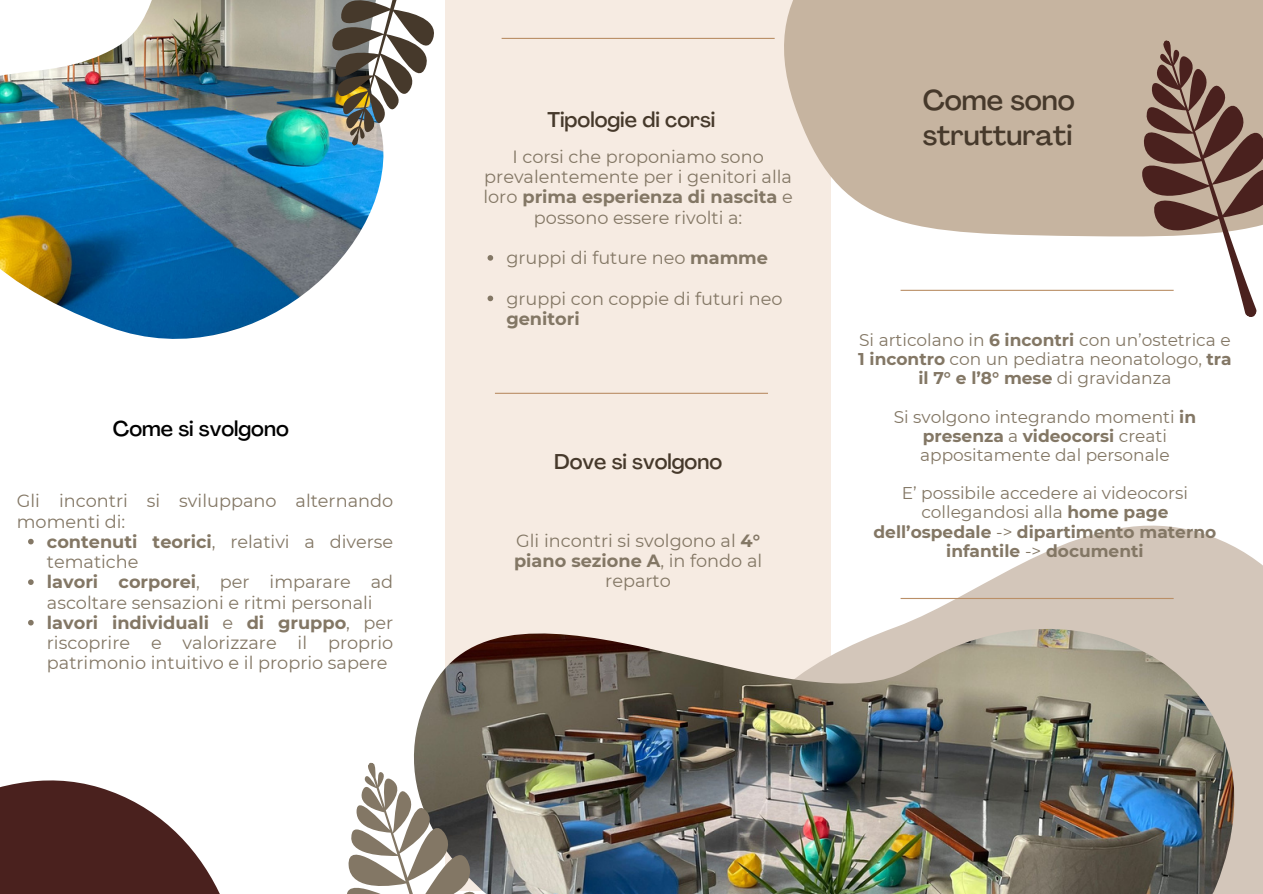
<style>
.page{position:relative;width:1263px;height:894px;background:#fff}
.page>*{position:absolute;margin:0;border:0;box-sizing:border-box;transform-origin:0 0}
.t1{font:500 28.2px/35px "Agrandir";color:#46392b}
.t2{font:500 21.15px "Agrandir";color:#46392b}
.t3{font:500 21.15px "Agrandir";color:#000}
.t4{font:17.7px/20.2px "Montserrat";color:#837765}
.t5{font:16.95px/19.2px "Montserrat";color:#837765;text-align:center}
.t6{font:700 16.95px/19.2px "Montserrat";color:#837765;text-align:center}
.s1{font-weight:700}
.s2{font-weight:400}
</style>
<div class="page">
<div style="left:445px;top:0;width:386px;height:891px;background:#f6ebe2"></div>
<svg style="left:894px;top:525px;width:369px;height:368px;fill:#d3c6ba"></svg>
<svg style="left:0;top:780px;width:220px;height:113px;fill:#4a211e"></svg>
<img style="left:414px;top:628px;width:820px;height:265px">
<svg style="left:707px;top:0;width:556px;height:291px;fill:#c6b4a0"></svg>
<hr style="left:901px;top:290px;width:273px;height:1px;background:#ba8f67">
<hr style="left:495px;top:392px;width:273px;height:2px;background:#ba8f67">
<hr style="left:502px;top:38px;width:273px;height:1px;background:#ba8f67">
<hr style="left:901px;top:597px;width:273px;height:2px;background:#ba8f67">
<img style="left:0;top:0;width:383px;height:339px">
<svg style="left:347px;top:761px;width:205px;height:132px"></svg>
<svg style="left:1072px;top:39px;width:191px;height:278px"></svg>
<svg style="left:1097px;top:43px;width:166px;height:205px;background:#a38c7e"></svg>
<img style="left:275px;top:0;width:159px;height:147px">
<svg style="left:28px;top:538px;width:6px;height:6px"></svg>
<svg style="left:28px;top:579px;width:6px;height:5px"></svg>
<svg style="left:28px;top:619px;width:6px;height:6px"></svg>
<svg style="left:488px;top:255px;width:5px;height:5px"></svg>
<svg style="left:488px;top:295px;width:5px;height:6px"></svg>
<p class="t3" style="left:113px;top:420px;width:178px">Come si svolgono</p>
<h1 class="t4" style="left:17px;top:490px;width:378px">Gli incontri si sviluppano alternando momenti di:</h1>
<p class="t4" style="left:47px;top:531px;width:348px"><span class="s1">contenuti teorici</span>, relativi a diverse tematiche</p>
<p class="t4" style="left:47px;top:571px;width:348px"><span class="s1">lavori corporei</span>, per imparare ad ascoltare sensazioni e ritmi personali</p>
<p class="t4" style="left:47px;top:612px;width:348px;text-align:justify"><span class="s1">lavori individuali</span> e <span class="s1">di gruppo</span>, per riscoprire e valorizzare il proprio patrimonio intuitivo e il proprio sapere</p>
<h2 class="t2" style="left:547px;top:111px;width:170px">Tipologie di corsi</h2>
<p class="t4" style="left:483px;top:146px;width:311px;text-align:center">I corsi che proponiamo sono prevalentemente per i genitori alla loro <span class="s1">prima esperienza di nascita</span> e possono essere rivolti a:</p>
<h2 class="t4" style="left:506px;top:247px;width:263px">gruppi di future neo <span class="s1">mamme</span></h2>
<p class="t4" style="left:506px;top:288px;width:278px">gruppi con coppie di futuri neo <span class="s1">genitori</span></p>
<p class="t2" style="left:554px;top:453px;width:169px">Dove si svolgono</p>
<p class="t4" style="left:514px;top:530px;width:250px;text-align:center">Gli incontri si svolgono al <span class="s1">4° piano sezione A</span>, in fondo al reparto</p>
<h2 class="t1" style="left:923px;top:86px;width:154px">Come sono strutturati</h2>
<p class="t5" style="left:858px;top:330px;width:375px">Si articolano in <span class="s1">6 incontri</span> con un’ostetrica e<br><span class="s1">1 incontro</span> con un pediatra neonatologo, <span class="s1">tra il 7° e l’8° mese</span> di gravidanza</p>
<p class="t5" style="left:894px;top:407px;width:304px">Si svolgono integrando momenti <span class="s1">in presenza</span> a <span class="s1">videocorsi</span> creati appositamente dal personale</p>
<p class="t5" style="left:902px;top:483px;width:288px">E’ possibile accedere ai videocorsi collegandosi alla <span class="s1">home page</span></p>
<p class="t6" style="left:873px;top:521px;width:344px">dell’ospedale <span class="s2">-&gt;</span> dipartimento materno infantile <span class="s2">-&gt;</span> documenti</p>
</div>
